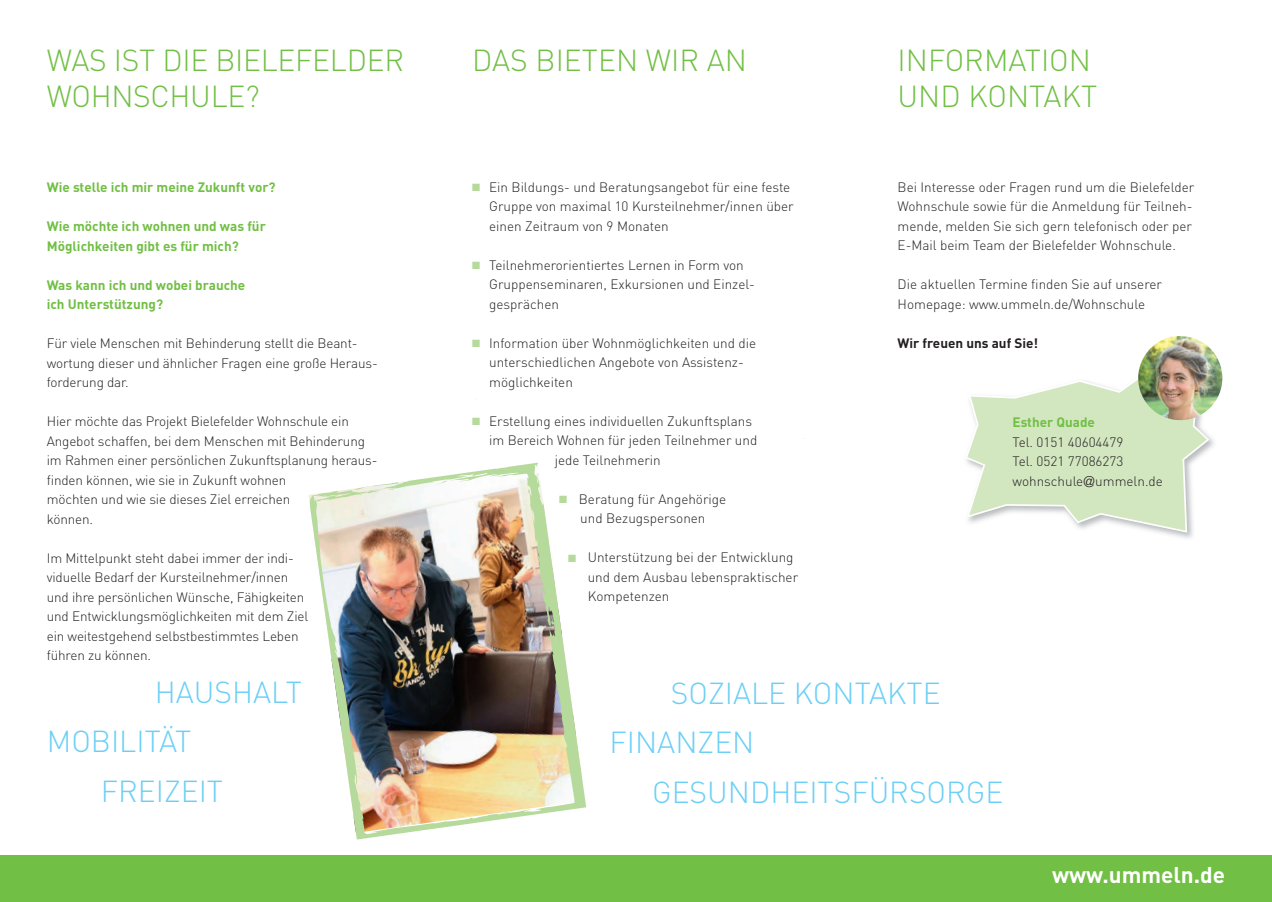
<style>
.page{position:relative;width:1272px;height:902px;background:#fff}
.page>*{position:absolute;margin:0;border:0;box-sizing:border-box;transform-origin:0 0}
.t1{font:300 30px/49.5px "DIN";color:#6bcff6}
.t2{font:300 30px/36px "DIN";letter-spacing:-.01em;color:#71bf44}
.t3{font:700 22.5px "DIN";color:#fff}
.t4{font:300 13.5px/19.5px "DIN";color:#231f20}
.t5{font:700 13.5px/19.5px "DIN";color:#71bf44}
.t6{font:700 13.5px "DIN";color:#231f20}
.s1{color:#b6da9b}
.s2{font-family:"Helvetica Neue";font-size:15px}
</style>
<div class="page">
<div style="left:0;top:855px;width:1271px;height:46px;background:#71bf44"></div>
<img style="left:1157px;top:400px;width:59px;height:138px">
<svg style="left:966px;top:380px;width:243px;height:152px"></svg>
<img style="left:1138px;top:336px;width:84px;height:84px;border-radius:42px">
<img style="left:308px;top:462px;width:278px;height:377px">
<h1 class="t2" style="left:47px;top:42px;width:359px">WAS IST DIE BIELEFELDER<br>WOHNSCHULE?</h1>
<h1 class="t2" style="left:472px;top:42px;width:276px">DAS BIETEN WIR AN</h1>
<h1 class="t2" style="left:897px;top:42px;width:201px">INFORMATION<br>UND KONTAKT</h1>
<p class="t5" style="left:47px;top:177px;width:230px">Wie stelle ich mir meine Zukunft vor?</p>
<p class="t5" style="left:47px;top:216px;width:220px">Wie möchte ich wohnen und was für<br>Möglichkeiten gibt es für mich?</p>
<p class="t5" style="left:47px;top:274px;width:200px">Was kann ich und wobei brauche ich Unterstützung?</p>
<p class="t4" style="left:47px;top:333px;width:332px">Für viele Menschen mit Behinderung stellt die Beant&shy;wortung dieser und ähnlicher Fragen eine große Heraus&shy;forderung dar.</p>
<p class="t4" style="left:47px;top:411px;width:332px">Hier möchte das Projekt Bielefelder Wohnschule ein Angebot schaffen, bei dem Menschen mit Behinderung im Rahmen einer persönlichen Zukunftsplanung heraus&shy;finden können, wie sie in Zukunft wohnen<br>möchten und wie sie dieses Ziel erreichen<br>können.</p>
<p class="t4" style="left:47px;top:548px;width:263px">Im Mittelpunkt steht dabei immer der indi&shy;viduelle Bedarf der Kursteilnehmer/innen und ihre persönlichen Wünsche, Fähigkeiten und Entwicklungsmöglichkeiten mit dem Ziel ein weitestgehend selbstbestimmtes Leben führen zu können.</p>
<h1 class="t1" style="left:155px;top:666px;width:149px">HAUSHALT</h1>
<h1 class="t1" style="left:47px;top:716px;width:146px">MOBILITÄT</h1>
<h1 class="t1" style="left:101px;top:765px;width:124px">FREIZEIT</h1>
<p class="t4" style="left:489px;top:177px;width:306px;text-indent:-17px"><span class="s1">■</span> Ein Bildungs- und Beratungsangebot für eine feste<br>Gruppe von maximal 10 Kursteilnehmer/innen über einen Zeitraum von 9 Monaten</p>
<p class="t4" style="left:489px;top:255px;width:267px;text-indent:-17px"><span class="s1">■</span> Teilnehmerorientiertes Lernen in Form von<br>Gruppenseminaren, Exkursionen und Einzel&shy;gesprächen</p>
<p class="t4" style="left:489px;top:333px;width:268px;text-indent:-17px"><span class="s1">■</span> Information über Wohnmöglichkeiten und die unterschiedlichen Angebote von Assistenz&shy;möglichkeiten</p>
<p class="t4" style="left:472px;top:411px;width:281px"><span class="s1">■</span> Erstellung eines individuellen Zukunftsplans</p>
<p class="t4" style="left:489px;top:430px;width:270px">im Bereich Wohnen für jeden Teilnehmer und</p>
<p class="t4" style="left:554px;top:450px;width:108px">jede Teilnehmerin</p>
<p class="t4" style="left:559px;top:489px;width:168px;text-align:center"><span class="s1">■</span> Beratung für Angehörige und Bezugspersonen</p>
<p class="t4" style="left:587px;top:547px;width:212px;text-indent:-20px"><span class="s1">■</span> Unterstützung bei der Entwicklung und dem Ausbau lebenspraktischer<br>Kompetenzen</p>
<p class="t4" style="left:897px;top:177px;width:298px">Bei Interesse oder Fragen rund um die Bielefelder Wohnschule sowie für die Anmeldung für Teilneh&shy;mende, melden Sie sich gern telefonisch oder per E-Mail beim Team der Bielefelder Wohnschule.</p>
<p class="t4" style="left:897px;top:274px;width:266px">Die aktuellen Termine finden Sie auf unserer<br>Homepage: www.ummeln.de/Wohnschule</p>
<p class="t6" style="left:897px;top:334px;width:142px">Wir freuen uns auf Sie!</p>
<p class="t5" style="left:1012px;top:412px;width:84px">Esther Quade</p>
<p class="t4" style="left:1012px;top:432px;width:152px">Tel. 0151 40604479<br>Tel. 0521 77086273 wohnschule<span class="s2">@</span>ummeln.de</p>
<h1 class="t1" style="left:609px;top:667px;width:332px;text-indent:61px">SOZIALE KONTAKTE<br>FINANZEN</h1>
<h1 class="t1" style="left:652px;top:766px;width:353px">GESUNDHEITSFÜRSORGE</h1>
<h2 class="t3" style="left:1052px;top:860px;width:174px">www.ummeln.de</h2>
</div>
